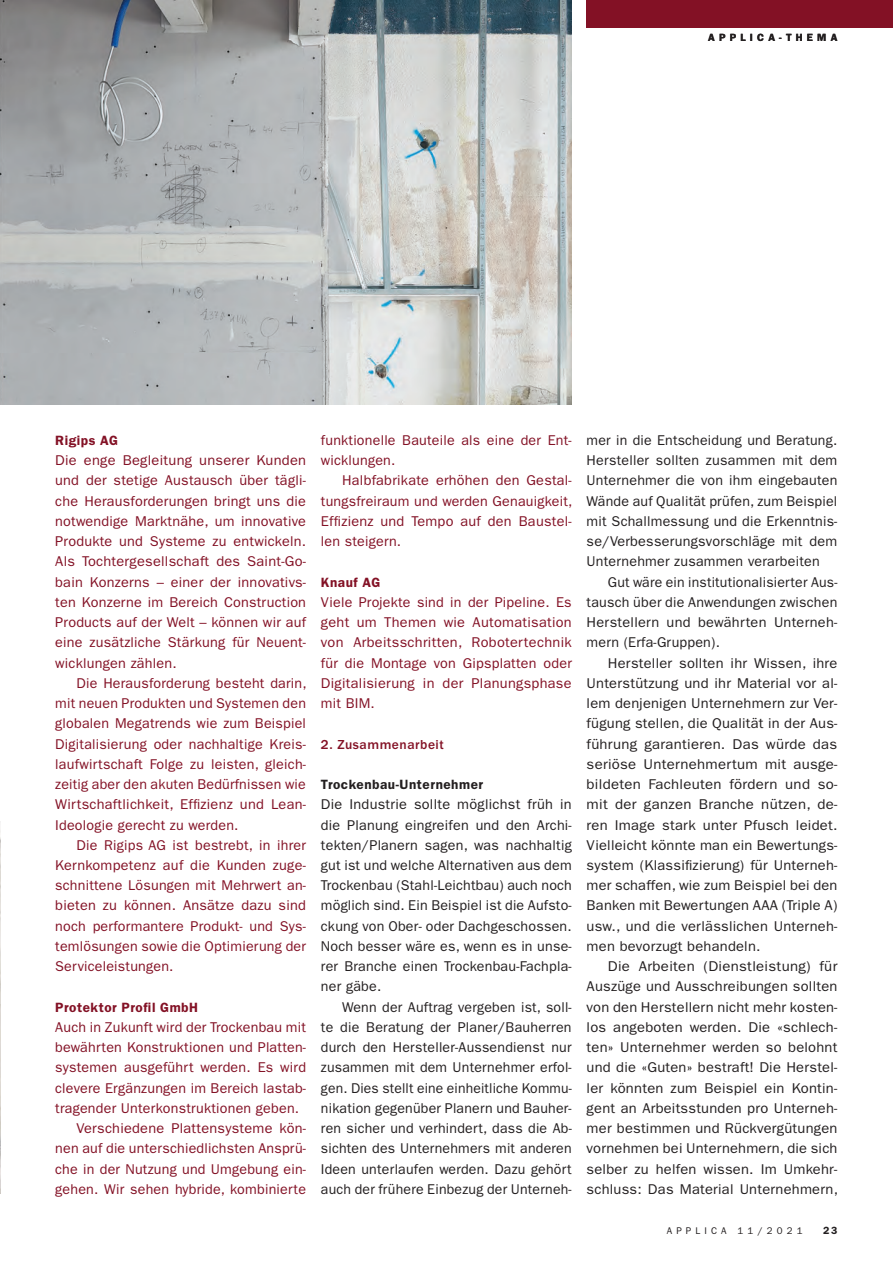
<style>
.page{position:relative;width:893px;height:1263px;background:#fff}
.page>*{position:absolute;margin:0;border:0;box-sizing:border-box;transform-origin:0 0}
.t1{font:14.25px/20.2px "ITC Franklin Gothic Std";letter-spacing:.015em;color:#231f20;text-align:justify}
.t2{font:14.25px/20.2px "ITC Franklin Gothic Std";letter-spacing:.015em;color:#831125;text-align:justify}
.t3{font:14.25px/20.2px "ITC Franklin Gothic Std";letter-spacing:.015em;color:#231f20;text-align:justify;scale:1.05 1}
.t4{font:600 13.5px "ITC Franklin Gothic Std";letter-spacing:.04em;color:#831125}
.t5{font:600 13.5px "ITC Franklin Gothic Std";letter-spacing:.04em;color:#231f20}
.t6{font:500 13.5px "ITC Franklin Gothic Std";letter-spacing:.04em;color:#831125}
.t7{font:600 10.5px "ITC Franklin Gothic Std";letter-spacing:.4em;color:#231f20}
.t8{font:9.75px "ITC Franklin Gothic Std";letter-spacing:.42em;color:#231f20}
</style>
<div class="page">
<div style="left:587px;top:0;width:306px;height:28px;background:#831125"></div>
<img style="left:0;top:821px;width:1px;height:373px">
<img style="left:0;top:0;width:572px;height:404px">
<p class="t7" style="left:708px;top:34px;width:131px">APPLICA-THEMA</p>
<p class="t4" style="left:55px;top:435px;width:64px">Rigips AG</p>
<p class="t2" style="left:55px;top:451px;width:252px">Die enge Begleitung unserer Kunden und der stetige Austausch über tägli&shy;che Herausforderungen bringt uns die notwendige Marktnähe, um innovative Produkte und Systeme zu entwickeln.<br>Als Tochtergesellschaft des Saint-Go&shy;bain Konzerns – einer der innovativs&shy;ten Konzerne im Bereich Construction Products auf der Welt – können wir auf eine zusätzliche Stärkung für Neuent&shy;wicklungen zählen.</p>
<p class="t2" style="left:55px;top:674px;width:253px;text-indent:21px">Die Herausforderung besteht darin, mit neuen Produkten und Systemen den globalen Megatrends wie zum Beispiel Digitalisierung oder nachhaltige Kreis&shy;laufwirtschaft Folge zu leisten, gleich&shy;zeitig aber den akuten Bedürfnissen wie Wirtschaftlichkeit, Effizienz und Lean-Ideologie gerecht zu werden.</p>
<p class="t2" style="left:55px;top:836px;width:252px;text-indent:21px">Die Rigips AG ist bestrebt, in ihrer Kernkompetenz auf die Kunden zuge&shy;schnittene Lösungen mit Mehrwert an&shy;bieten zu können. Ansätze dazu sind noch performantere Produkt- und Sys&shy;temlösungen sowie die Optimierung der Serviceleistungen.</p>
<p class="t4" style="left:55px;top:1002px;width:144px">Protektor Profil GmbH</p>
<p class="t2" style="left:55px;top:1018px;width:252px">Auch in Zukunft wird der Trockenbau mit</p>
<p class="t2" style="left:55px;top:1038px;width:252px">bewährten Konstruktionen und Platten-</p>
<p class="t2" style="left:55px;top:1058px;width:252px">systemen ausgeführt werden. Es wird</p>
<p class="t2" style="left:55px;top:1079px;width:252px">clevere Ergänzungen im Bereich lastab-</p>
<p class="t2" style="left:55px;top:1099px;width:245px">tragender Unterkonstruktionen geben.</p>
<p class="t2" style="left:77px;top:1119px;width:231px">Verschiedene Plattensysteme kön-</p>
<p class="t2" style="left:55px;top:1139px;width:252px">nen auf die unterschiedlichsten Ansprü-</p>
<p class="t2" style="left:55px;top:1160px;width:252px">che in der Nutzung und Umgebung ein-</p>
<p class="t2" style="left:55px;top:1180px;width:252px">gehen. Wir sehen hybride, kombinierte</p>
<p class="t2" style="left:321px;top:431px;width:252px">funktionelle Bauteile als eine der Ent&shy;wicklungen.</p>
<p class="t2" style="left:321px;top:471px;width:253px;text-indent:21px">Halbfabrikate erhöhen den Gestal&shy;tungsfreiraum und werden Genauigkeit, Effizienz und Tempo auf den Baustel&shy;len steigern.</p>
<p class="t4" style="left:321px;top:577px;width:61px">Knauf AG</p>
<p class="t2" style="left:321px;top:593px;width:252px">Viele Projekte sind in der Pipeline. Es geht um Themen wie Automatisation von Arbeitsschritten, Robotertechnik für die Montage von Gipsplatten oder Digitalisierung in der Planungsphase mit BIM.</p>
<p class="t6" style="left:321px;top:739px;width:124px">2. Zusammenarbeit</p>
<p class="t5" style="left:321px;top:779px;width:164px">Trockenbau-Unternehmer</p>
<p class="t1" style="left:321px;top:795px;width:252px">Die Industrie sollte möglichst früh in die Planung eingreifen und den Archi&shy;tekten/Planern sagen, was nachhaltig gut ist und welche Alternativen aus dem Trockenbau (Stahl-Leichtbau) auch noch möglich sind. Ein Beispiel ist die Aufsto&shy;ckung von Ober- oder Dachgeschossen.<br>Noch besser wäre es, wenn es in unse&shy;rer Branche einen Trockenbau-Fachpla&shy;ner gäbe.</p>
<p class="t1" style="left:321px;top:998px;width:252px;text-indent:21px">Wenn der Auftrag vergeben ist, soll&shy;te die Beratung der Planer/Bauherren durch den Hersteller-Aussendienst nur zusammen mit dem Unternehmer erfol&shy;gen. Dies stellt eine einheitliche Kommu&shy;nikation gegenüber Planern und Bauher&shy;ren sicher und verhindert, dass die Ab&shy;sichten des Unternehmers mit anderen Ideen unterlaufen werden. Dazu gehört auch der frühere Einbezug der Unterneh-</p>
<p class="t1" style="left:587px;top:431px;width:252px">mer in die Entscheidung und Beratung.<br>Hersteller sollten zusammen mit dem Unternehmer die von ihm eingebauten Wände auf Qualität prüfen, zum Beispiel mit Schallmessung und die Erkenntnis&shy;se/Verbesserungsvorschläge mit dem Unternehmer zusammen verarbeiten</p>
<p class="t1" style="left:587px;top:573px;width:252px;text-indent:21px">Gut wäre ein institutionalisierter Aus&shy;tausch über die Anwendungen zwischen Herstellern und bewährten Unterneh&shy;mern (Erfa-Gruppen).</p>
<p class="t1" style="left:587px;top:654px;width:252px;text-indent:21px">Hersteller sollten ihr Wissen, ihre Unterstützung und ihr Material vor al&shy;lem denjenigen Unternehmern zur Ver&shy;fügung stellen, die Qualität in der Aus&shy;führung garantieren. Das würde das seriöse Unternehmertum mit ausge&shy;bildeten Fachleuten fördern und so&shy;mit der ganzen Branche nützen, de&shy;ren Image stark unter Pfusch leidet.<br>Vielleicht könnte man ein Bewertungs&shy;system (Klassifizierung) für Unterneh&shy;mer schaffen, wie zum Beispiel bei den Banken mit Bewertungen AAA (Triple A) usw., und die verlässlichen Unterneh&shy;men bevorzugt behandeln.</p>
<p class="t3" style="left:587px;top:957px;width:241px;text-indent:21px">Die Arbeiten (Dienstleistung) für Auszüge und Ausschreibungen sollten von den Herstellern nicht mehr kosten&shy;los angeboten werden. Die «schlech&shy;ten» Unternehmer werden so belohnt und die «Guten» bestraft! Die Herstel&shy;ler könnten zum Beispiel ein Kontin&shy;gent an Arbeitsstunden pro Unterneh&shy;mer bestimmen und Rückvergütungen vornehmen bei Unternehmern, die sich selber zu helfen wissen. Im Umkehr&shy;schluss: Das Material Unternehmern,</p>
<p class="t8" style="left:667px;top:1227px;width:137px">APPLICA 11/2021</p>
<p class="t7" style="left:823px;top:1227px;width:16px">23</p>
</div>
